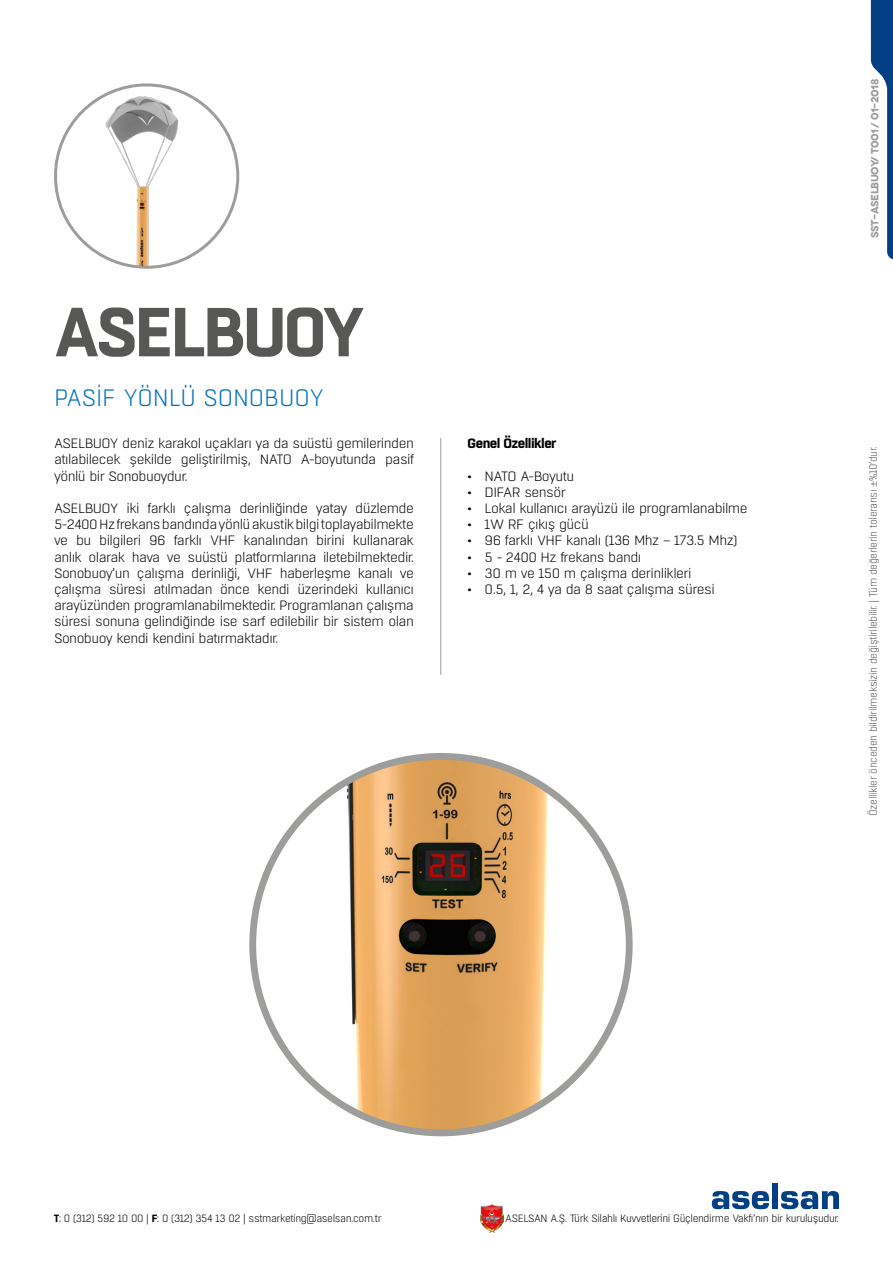
<style>
.page{position:relative;width:893px;height:1263px;background:#fff}
.page>*{position:absolute;margin:0;border:0;box-sizing:border-box;transform-origin:0 0}
.t1{font:700 69.15px "Boxed";letter-spacing:-.04em;color:#575756}
.t2{font:300 23.7px "Boxed";letter-spacing:-.005em;color:#0072bb}
.t3{font:300 13.5px/16.2px "Boxed";letter-spacing:-.04em;color:#000;text-align:justify;scale:1.04 1}
.t4{font:700 13.5px "Boxed";letter-spacing:-.04em;color:#000;scale:1.04 1}
.t5{font:300 10.5px "Boxed";letter-spacing:-.04em;color:#000}
.t6{font:300 10.5px "Boxed";letter-spacing:-.04em;color:#575756}
.t7{font:700 10.5px "Novecentowide";letter-spacing:-.04em;color:#9d9d9c}
.s1{font-family:"Minion Pro";font-weight:400}
.s2{font-weight:700}
</style>
<div class="page">
<svg style="left:871px;top:0;width:22px;height:259px"></svg>
<img style="left:480px;top:1204px;width:23px;height:28px">
<svg style="left:712px;top:1191px;width:57px;height:18px"></svg>
<div style="left:772px;top:1183px;width:6px;height:26px;background:#033f85"></div>
<svg style="left:781px;top:1191px;width:58px;height:18px"></svg>
<hr style="left:441px;top:438px;width:1px;height:237px;background:#9d9d9c">
<img style="left:56px;top:85px;width:182px;height:182px;border-radius:91px">
<img style="left:253px;top:756px;width:376px;height:377px;border-radius:188px">
<h1 class="t1" style="left:54px;top:286px;width:313px">ASELBUOY</h1>
<h2 class="t2" style="left:54px;top:383px;width:271px">PASIF YÖNLÜ SONOBUOY</h2>
<p class="t3" style="left:54px;top:435px;width:348px">ASELBUOY deniz karakol uçakları ya da suüstü gemilerinden atılabilecek şekilde geliştirilmiş, NATO A-boyutunda pasif yönlü bir Sonobuoydur.</p>
<p class="t3" style="left:54px;top:500px;width:348px">ASELBUOY iki farklı çalışma derinliğinde yatay düzlemde 5-2400 Hz frekans bandında yönlü akustik bilgi toplayabilmekte ve bu bilgileri 96 farklı VHF kanalından birini kullanarak anlık olarak hava ve suüstü platformlarına iletebilmektedir.<br>Sonobuoy’un çalışma derinliği, VHF haberleşme kanalı ve çalışma süresi atılmadan önce kendi üzerindeki kullanıcı arayüzünden programlanabilmektedir. Programlanan çalışma süresi sonuna gelindiğinde ise sarf edilebilir bir sistem olan Sonobuoy kendi kendini batırmaktadır.</p>
<p class="t4" style="left:468px;top:434px;width:87px">Genel Özellikler</p>
<p class="t3" style="left:468px;top:468px;width:104px">• NATO A-Boyutu</p>
<p class="t3" style="left:468px;top:484px;width:96px">• DIFAR sensör</p>
<p class="t3" style="left:468px;top:500px;width:271px">• Lokal kullanıcı arayüzü ile programlanabilme</p>
<p class="t3" style="left:468px;top:516px;width:118px">• 1W RF çıkış gücü</p>
<p class="t3" style="left:468px;top:533px;width:261px">• 96 farklı VHF kanalı (136 Mhz – 173.5 Mhz)</p>
<p class="t3" style="left:468px;top:549px;width:169px">• 5 - 2400 Hz frekans bandı</p>
<p class="t3" style="left:468px;top:565px;width:217px">• 30 m ve 150 m çalışma derinlikleri</p>
<p class="t3" style="left:468px;top:581px;width:239px">• 0.5, 1, 2, 4 ya da 8 saat çalışma süresi</p>
<p class="t7" style="left:868px;top:238px;width:160px;rotate:-90deg">SST-ASELBUOY/ T001 / 01-2018</p>
<p class="t6" style="left:867px;top:816px;width:371px;rotate:-90deg">Özellikler önceden bildirilmeksizin değiştirilebilir. | Tüm değerlerin toleransı <span class="s1">±</span>%10’dur.</p>
<p class="t5" style="left:54px;top:1212px;width:329px"><span class="s2">T</span>: 0 (312) 592 10 00 | <span class="s2">F</span>: 0 (312) 354 13 02 | sstmarketing@aselsan.com.tr</p>
<p class="t5" style="left:505px;top:1212px;width:335px">ASELSAN A.Ş. Türk Silahlı Kuvvetlerini Güçlendirme Vakfı’nın bir kuruluşudur.</p>
</div>
